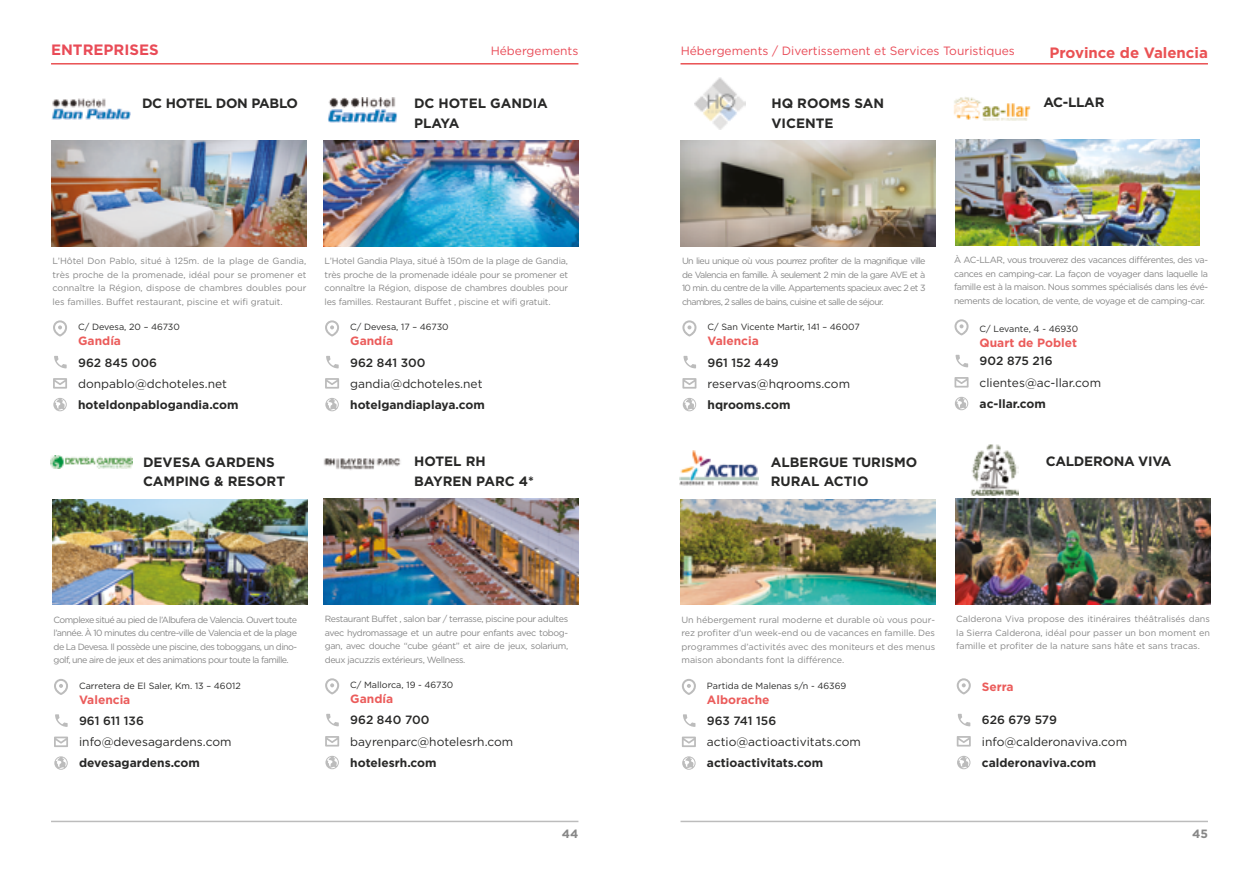
<style>
.page{position:relative;width:1259px;height:893px;background:#fff}
.page>*{position:absolute;margin:0;border:0;box-sizing:border-box;transform-origin:0 0}
.t1{font:700 15px "Gotham";color:#ea5153}
.t2{font:700 15px "Gotham";color:#e94b57}
.t3{font:700 13.5px/19.2px "Gotham";color:#282827}
.t4{font:700 13.5px "Gotham";letter-spacing:-.02em;color:#282827}
.t5{font:12px "Gotham";color:#282827}
.t6{font:700 12px "Gotham";color:#282827}
.t7{font:500 12px "Gotham";color:#282827}
.t8{font:700 12px "Gotham";color:#eb5c5b}
.t9{font:12px "Gotham";color:#e94b57}
.t10{font:700 12px "Gotham";color:#878787}
.t11{font:9px/13.5px "Gotham";letter-spacing:-.04em;color:#878787;text-align:justify}
.t12{font:9px "Gotham";color:#282827}
</style>
<div class="page">
<hr style="left:51px;top:63px;width:527px;height:2px;background:#ea5153">
<hr style="left:51px;top:821px;width:527px;height:1px;background:#bcbcbc">
<svg style="left:53px;top:320px;width:14px;height:16px"></svg>
<svg style="left:325px;top:320px;width:14px;height:16px"></svg>
<svg style="left:54px;top:679px;width:14px;height:16px"></svg>
<svg style="left:325px;top:678px;width:14px;height:16px"></svg>
<svg style="left:682px;top:320px;width:14px;height:16px"></svg>
<svg style="left:53px;top:378px;width:14px;height:11px"></svg>
<svg style="left:325px;top:378px;width:14px;height:11px"></svg>
<svg style="left:54px;top:737px;width:14px;height:10px"></svg>
<svg style="left:325px;top:736px;width:14px;height:10px"></svg>
<svg style="left:682px;top:378px;width:14px;height:11px"></svg>
<svg style="left:54px;top:356px;width:13px;height:12px"></svg>
<svg style="left:326px;top:356px;width:13px;height:12px"></svg>
<svg style="left:55px;top:714px;width:13px;height:13px"></svg>
<svg style="left:326px;top:714px;width:13px;height:12px"></svg>
<svg style="left:683px;top:356px;width:13px;height:12px"></svg>
<img style="left:52px;top:141px;width:254px;height:105px">
<img style="left:323px;top:141px;width:255px;height:105px">
<img style="left:53px;top:499px;width:254px;height:106px">
<img style="left:324px;top:499px;width:254px;height:105px">
<img style="left:681px;top:141px;width:254px;height:105px">
<svg style="left:53px;top:398px;width:14px;height:13px"></svg>
<svg style="left:325px;top:398px;width:14px;height:13px"></svg>
<svg style="left:54px;top:756px;width:14px;height:14px"></svg>
<svg style="left:325px;top:756px;width:14px;height:13px"></svg>
<svg style="left:683px;top:398px;width:13px;height:13px"></svg>
<img style="left:51px;top:99px;width:79px;height:20px">
<img style="left:328px;top:98px;width:69px;height:24px">
<img style="left:51px;top:455px;width:81px;height:13px">
<img style="left:323px;top:458px;width:78px;height:12px">
<img style="left:695px;top:77px;width:50px;height:53px">
<hr style="left:680px;top:821px;width:528px;height:1px;background:#bcbcbc">
<hr style="left:680px;top:63px;width:528px;height:2px;background:#ea5153">
<svg style="left:954px;top:319px;width:14px;height:16px"></svg>
<svg style="left:954px;top:377px;width:14px;height:11px"></svg>
<svg style="left:955px;top:355px;width:13px;height:12px"></svg>
<img style="left:955px;top:140px;width:244px;height:105px">
<svg style="left:955px;top:397px;width:13px;height:13px"></svg>
<img style="left:954px;top:97px;width:77px;height:24px">
<svg style="left:682px;top:679px;width:14px;height:16px"></svg>
<svg style="left:682px;top:737px;width:14px;height:10px"></svg>
<svg style="left:683px;top:714px;width:12px;height:13px"></svg>
<img style="left:680px;top:499px;width:255px;height:106px">
<svg style="left:682px;top:756px;width:13px;height:14px"></svg>
<img style="left:680px;top:451px;width:79px;height:35px">
<svg style="left:956px;top:678px;width:14px;height:16px"></svg>
<svg style="left:956px;top:736px;width:14px;height:10px"></svg>
<svg style="left:958px;top:714px;width:12px;height:12px"></svg>
<img style="left:955px;top:499px;width:255px;height:105px">
<svg style="left:957px;top:756px;width:13px;height:13px"></svg>
<img style="left:970px;top:444px;width:48px;height:51px">
<h1 class="t2" style="left:51px;top:40px;width:109px">ENTREPRISES</h1>
<h2 class="t4" style="left:142px;top:95px;width:158px">DC HOTEL DON PABLO</h2>
<h3 class="t9" style="left:491px;top:44px;width:89px">Hébergements</h3>
<h3 class="t9" style="left:681px;top:43px;width:335px">Hébergements / Divertissement et Services Touristiques</h3>
<h1 class="t1" style="left:1049px;top:42px;width:160px">Province de Valencia</h1>
<h2 class="t3" style="left:414px;top:94px;width:135px">DC HOTEL GANDIA<br>PLAYA</h2>
<h2 class="t3" style="left:771px;top:94px;width:114px">HQ ROOMS SAN<br>VICENTE</h2>
<h2 class="t3" style="left:1043px;top:93px;width:62px">AC-LLAR</h2>
<p class="t11" style="left:53px;top:254px;width:255px">L’Hôtel Don Pablo, situé à 125m. de la plage de Gandia, très proche de la promenade, idéal pour se promener et connaître la Région, dispose de chambres doubles pour les familles. Buffet restaurant, piscine et wifi gratuit.</p>
<p class="t11" style="left:325px;top:254px;width:245px">L’Hotel Gandia Playa, situé à 150m de la plage de Gandia, très proche de la promenade idéale pour se promener et connaître la Région, dispose de chambres doubles pour les familles. Restaurant Buffet , piscine et wifi gratuit.</p>
<p class="t12" style="left:78px;top:321px;width:103px">C/ Devesa, 20 – 46730</p>
<h3 class="t8" style="left:78px;top:333px;width:44px">Gandía</h3>
<p class="t12" style="left:350px;top:321px;width:100px">C/ Devesa, 17 – 46730</p>
<h3 class="t8" style="left:350px;top:333px;width:44px">Gandía</h3>
<h3 class="t7" style="left:78px;top:354px;width:80px">962 845 006</h3>
<h3 class="t7" style="left:350px;top:354px;width:77px">962 841 300</h3>
<h3 class="t5" style="left:78px;top:376px;width:150px">donpablo@dchoteles.net</h3>
<h3 class="t5" style="left:350px;top:376px;width:134px">gandia@dchoteles.net</h3>
<h3 class="t6" style="left:78px;top:397px;width:162px">hoteldonpablogandia.com</h3>
<h3 class="t6" style="left:350px;top:397px;width:136px">hotelgandiaplaya.com</h3>
<h2 class="t3" style="left:143px;top:452px;width:144px">DEVESA GARDENS<br>CAMPING &amp; RESORT</h2>
<h2 class="t3" style="left:414px;top:452px;width:121px">HOTEL RH<br>BAYREN PARC 4*</h2>
<p class="t11" style="left:54px;top:613px;width:245px">Complexe situé au pied de l’Albufera de Valencia. Ouvert toute l’année. À 10 minutes du centre-ville de Valencia et de la plage de La Devesa. Il possède une piscine, des toboggans, un dino&shy;golf, une aire de jeux et des animations pour toute la famille.</p>
<p class="t11" style="left:325px;top:612px;width:245px">Restaurant Buffet , salon bar / terrasse, piscine pour adultes avec hydromassage et un autre pour enfants avec tobog&shy;gan, avec douche “cube géant” et aire de jeux, solarium, deux jacuzzis extérieurs, Wellness.</p>
<p class="t12" style="left:79px;top:680px;width:163px">Carretera de El Saler, Km. 13 – 46012</p>
<h3 class="t8" style="left:79px;top:691px;width:53px">Valencia</h3>
<p class="t12" style="left:350px;top:679px;width:105px">C/ Mallorca, 19 - 46730</p>
<h3 class="t8" style="left:350px;top:691px;width:44px">Gandía</h3>
<h3 class="t7" style="left:79px;top:713px;width:66px">961 611 136</h3>
<h3 class="t7" style="left:350px;top:712px;width:81px">962 840 700</h3>
<h3 class="t5" style="left:79px;top:734px;width:154px">info@devesagardens.com</h3>
<h3 class="t5" style="left:350px;top:734px;width:164px">bayrenparc@hotelesrh.com</h3>
<h3 class="t6" style="left:79px;top:755px;width:122px">devesagardens.com</h3>
<h3 class="t6" style="left:350px;top:755px;width:88px">hotelesrh.com</h3>
<h3 class="t10" style="left:562px;top:826px;width:18px">44</h3>
<p class="t11" style="left:682px;top:254px;width:245px">Un lieu unique où vous pourrez profiter de la magnifique ville de Valencia en famille. À seulement 2 min de la gare AVE et à 10 min. du centre de la ville. Appartements spacieux avec 2 et 3 chambres, 2 salles de bains, cuisine et salle de séjour.</p>
<p class="t12" style="left:707px;top:321px;width:154px">C/ San Vicente Martir, 141 – 46007</p>
<h3 class="t8" style="left:707px;top:333px;width:53px">Valencia</h3>
<h3 class="t7" style="left:707px;top:354px;width:73px">961 152 449</h3>
<h3 class="t5" style="left:707px;top:376px;width:144px">reservas@hqrooms.com</h3>
<h3 class="t6" style="left:707px;top:397px;width:85px">hqrooms.com</h3>
<h2 class="t3" style="left:771px;top:452px;width:148px">ALBERGUE TURISMO<br>RURAL ACTIO</h2>
<p class="t11" style="left:954px;top:253px;width:255px">À AC-LLAR, vous trouverez des vacances différentes, des va&shy;cances en camping-car. La façon de voyager dans laquelle la famille est à la maison. Nous sommes spécialisés dans les évé&shy;nements de location, de vente, de voyage et de camping-car.</p>
<p class="t12" style="left:979px;top:323px;width:100px">C/ Levante, 4 - 46930</p>
<h3 class="t8" style="left:979px;top:334px;width:99px">Quart de Poblet</h3>
<h3 class="t7" style="left:979px;top:353px;width:74px">902 875 216</h3>
<h3 class="t5" style="left:979px;top:375px;width:123px">clientes@ac-llar.com</h3>
<h3 class="t6" style="left:979px;top:396px;width:68px">ac-llar.com</h3>
<h2 class="t4" style="left:1045px;top:453px;width:127px">CALDERONA VIVA</h2>
<p class="t11" style="left:681px;top:613px;width:255px">Un hébergement rural moderne et durable où vous pour&shy;rez profiter d’un week-end ou de vacances en famille. Des programmes d’activités avec des moniteurs et des menus maison abondants font la différence.</p>
<p class="t12" style="left:707px;top:680px;width:141px">Partida de Malenas s/n - 46369</p>
<h3 class="t8" style="left:707px;top:691px;width:64px">Alborache</h3>
<h3 class="t7" style="left:707px;top:713px;width:71px">963 741 156</h3>
<h3 class="t5" style="left:707px;top:734px;width:155px">actio@actioactivitats.com</h3>
<h3 class="t6" style="left:707px;top:755px;width:118px">actioactivitats.com</h3>
<p class="t11" style="left:956px;top:612px;width:255px">Calderona Viva propose des itinéraires théâtralisés dans la Sierra Calderona, idéal pour passer un bon moment en famille et profiter de la nature sans hâte et sans tracas.</p>
<h3 class="t8" style="left:982px;top:678px;width:33px">Serra</h3>
<h3 class="t7" style="left:982px;top:712px;width:77px">626 679 579</h3>
<h3 class="t5" style="left:982px;top:734px;width:147px">info@calderonaviva.com</h3>
<h3 class="t6" style="left:982px;top:755px;width:116px">calderonaviva.com</h3>
<h3 class="t10" style="left:1192px;top:826px;width:17px">45</h3>
</div>
